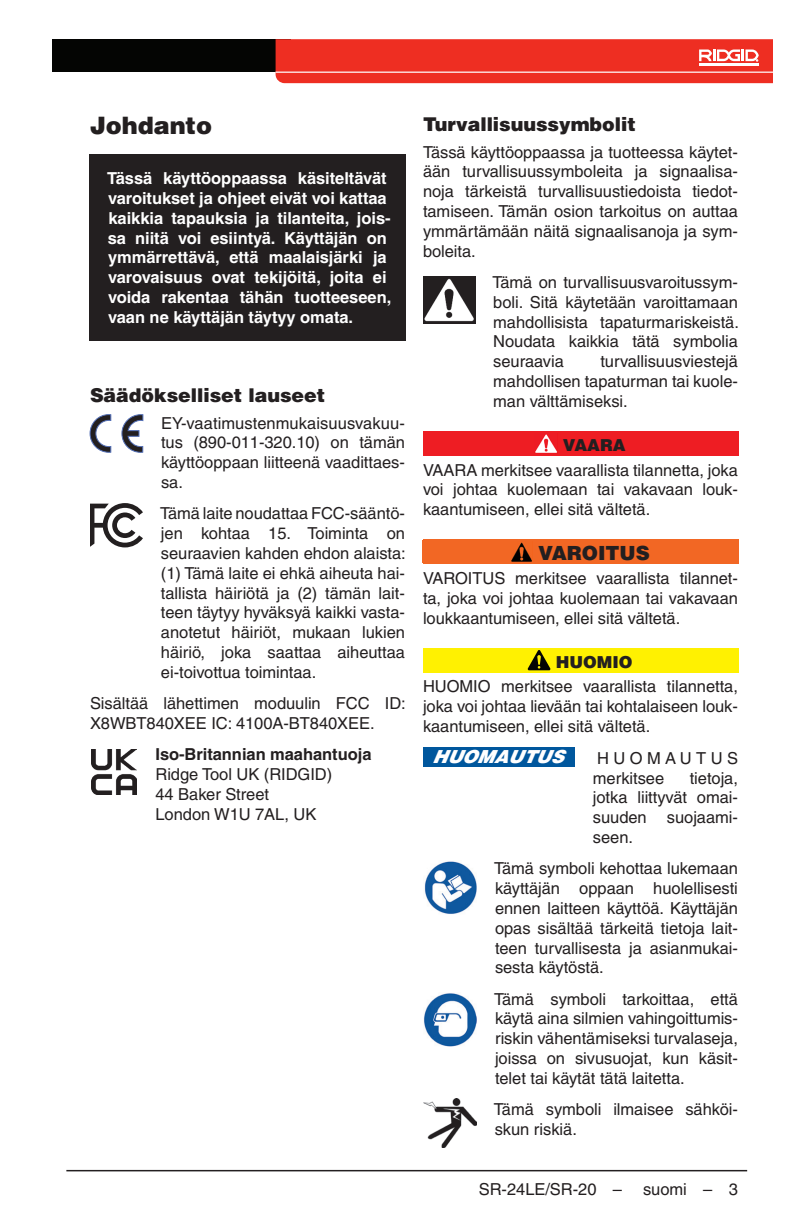
<style>
.page{position:relative;width:792px;height:1224px;background:#fff}
.page>*{position:absolute;margin:0;border:0;box-sizing:border-box;transform-origin:0 0}
.Head_1___h1_-_half{font:900 24px "Helvetica LT Pro";letter-spacing:-.005em;color:#231f20}
.t1{font:900 19.6px "Helvetica LT Pro";letter-spacing:-.005em;color:#231f20}
.Head_2____h2_-_half{font:900 19px "Helvetica LT Pro";letter-spacing:-.005em;color:#231f20}
.Notice_White{font:italic 900 18px "Helvetica LT Pro";letter-spacing:-.005em;color:#fff}
.Basic_Normal___bn{font:16.4px/19.8px "Helvetica LT Pro";letter-spacing:-.005em;color:#231f20;text-align:justify}
.Basic_Bold____bb{font:700 16.4px/19.8px "Helvetica LT Pro";letter-spacing:-.005em;color:#fff}
.Basic_Normal___bn_-_half{font:16.4px/19.8px "Helvetica LT Pro";letter-spacing:-.005em;color:#231f20}
.Basic_Normal___bn-2{font:16.4px/19.8px "Helvetica LT Pro";letter-spacing:.115em;color:#231f20}
.Safety_Bar_Symbol_-_half{font:900 16.4px "Helvetica LT Pro";letter-spacing:-.005em;color:#231f20}
.s1{font-weight:700}
</style>
<div class="page">
<hr style="left:66px;top:1170px;width:681px;height:1px;background:#231f20">
<div style="left:52px;top:39px;width:239px;height:33px;background:#040503"></div>
<svg style="left:276px;top:39px;width:497px;height:44px"></svg>
<div style="left:89px;top:154px;width:317px;height:187px;background:#231f20"></div>
<svg style="left:122px;top:415px;width:21px;height:37px"></svg>
<svg style="left:90px;top:415px;width:21px;height:37px"></svg>
<svg style="left:90px;top:503px;width:53px;height:44px"></svg>
<img style="left:91px;top:749px;width:45px;height:45px">
<img style="left:423px;top:276px;width:52px;height:48px">
<div style="left:423px;top:431px;width:315px;height:25px;background:#ee1d23"></div>
<img style="left:535px;top:434px;width:22px;height:19px">
<div style="left:423px;top:540px;width:315px;height:24px;background:#f26724"></div>
<img style="left:511px;top:542px;width:21px;height:20px">
<div style="left:423px;top:648px;width:315px;height:25px;background:#fff101"></div>
<svg style="left:528px;top:650px;width:22px;height:20px"></svg>
<div style="left:423px;top:747px;width:152px;height:20px;background:#00579d"></div>
<img style="left:424px;top:861px;width:53px;height:53px">
<img style="left:424px;top:993px;width:53px;height:54px">
<img style="left:423px;top:1099px;width:53px;height:49px">
<p class="Head_1___h1_-_half" style="left:90px;top:110px;width:124px">Johdanto</p>
<p class="Basic_Bold____bb" style="left:107px;top:168px;width:286px">Tässä käyttöoppaassa käsiteltävät varoitukset ja ohjeet eivät voi kattaa kaikkia tapauksia ja tilanteita, jois&shy;sa niitä voi esiintyä. Käyttäjän on ymmärrettävä, että maalaisjärki ja varovaisuus ovat tekijöitä, joita ei voida rakentaa tähän tuotteeseen, vaan ne käyttäjän täytyy omata.</p>
<p class="Head_2____h2_-_half" style="left:90px;top:382px;width:237px">Säädökselliset lauseet</p>
<p class="Basic_Normal___bn" style="left:161px;top:413px;width:245px">EY-vaatimustenmukaisuusvakuu&shy;tus (890-011-320. 10) on tämän käyttöoppaan liitteenä vaadittaes&shy;sa.</p>
<p class="Basic_Normal___bn" style="left:160px;top:504px;width:247px">Tämä laite noudattaa FCC-sääntö&shy;jen kohtaa 15. Toiminta on seuraavien kahden ehdon alaista: (1) Tämä laite ei ehkä aiheuta hai&shy;tallista häiriötä ja (2) tämän lait&shy;teen täytyy hyväksyä kaikki vasta&shy;anotetut häiriöt, mukaan lukien häiriö, joka saattaa aiheuttaa ei-toivottua toimintaa.</p>
<p class="Basic_Normal___bn" style="left:90px;top:693px;width:317px">Sisältää lähettimen moduulin FCC ID:<br>X8WBT840XEE IC: 4100A-BT840XEE.</p>
<p class="Basic_Normal___bn_-_half" style="left:155px;top:745px;width:218px"><span class="s1">Iso-Britannian maahantuoja<br></span>Ridge Tool UK (RIDGID)<br>44 Baker Street<br>London W1U 7AL, UK</p>
<p class="Head_2____h2_-_half" style="left:423px;top:111px;width:214px">Turvallisuussymbolit</p>
<p class="Basic_Normal___bn" style="left:423px;top:142px;width:317px">Tässä käyttöoppaassa ja tuotteessa käytet&shy;ään turvallisuussymboleita ja signaalisa&shy;noja tärkeistä turvallisuustiedoista tiedot&shy;tamiseen. Tämän osion tarkoitus on auttaa ymmärtämään näitä signaalisanoja ja sym&shy;boleita.</p>
<p class="Basic_Normal___bn" style="left:492px;top:272px;width:247px">Tämä on turvallisuusvaroitussym&shy;boli. Sitä käytetään varoittamaan mahdollisista tapaturmariskeistä.<br>Noudata kaikkia tätä symbolia seuraavia</p>
<p class="Basic_Normal___bn" style="left:493px;top:351px;width:246px;text-indent:107px">turvallisuusviestejä mahdollisen tapaturman tai kuole&shy;man välttämiseksi.</p>
<p class="Safety_Bar_Symbol_-_half" style="left:563px;top:434px;width:64px">VAARA</p>
<p class="Basic_Normal___bn" style="left:423px;top:460px;width:317px">VAARA merkitsee vaarallista tilannetta, joka voi johtaa kuolemaan tai vakavaan louk&shy;kaantumiseen, ellei sitä vältetä.</p>
<p class="t1" style="left:538px;top:540px;width:113px">VAROITUS</p>
<p class="Basic_Normal___bn" style="left:423px;top:568px;width:317px">VAROITUS merkitsee vaarallista tilannet&shy;ta, joka voi johtaa kuolemaan tai vakavaan loukkaantumiseen, ellei sitä vältetä.</p>
<p class="Safety_Bar_Symbol_-_half" style="left:556px;top:651px;width:78px">HUOMIO</p>
<p class="Basic_Normal___bn" style="left:423px;top:677px;width:317px">HUOMIO merkitsee vaarallista tilannetta, joka voi johtaa lievään tai kohtalaiseen louk&shy;kaantumiseen, ellei sitä vältetä.</p>
<p class="Notice_White" style="left:432px;top:745px;width:133px">HUOMAUTUS</p>
<p class="Basic_Normal___bn-2" style="left:593px;top:748px;width:147px">HUOMAUTUS merkitsee</p>
<p class="Basic_Normal___bn" style="left:593px;top:768px;width:147px;text-indent:97px">tietoja, jotka liittyvät omai&shy;suuden suojaami&shy;seen.</p>
<p class="Basic_Normal___bn" style="left:494px;top:859px;width:245px">Tämä symboli kehottaa lukemaan käyttäjän oppaan huolellisesti ennen laitteen käyttöä. Käyttäjän opas sisältää tärkeitä tietoja lait&shy;teen turvallisesta ja asianmukai&shy;sesta käytöstä.</p>
<p class="Basic_Normal___bn" style="left:494px;top:989px;width:245px">Tämä symboli tarkoittaa, että käytä aina silmien vahingoittumis&shy;riskin vähentämiseksi turvalaseja, joissa on sivusuojat, kun käsit&shy;telet tai käytät tätä laitetta.</p>
<p class="Basic_Normal___bn" style="left:494px;top:1099px;width:246px">Tämä symboli ilmaisee sähköi&shy;skun riskiä.</p>
<p class="Basic_Normal___bn" style="left:479px;top:1180px;width:145px">SR-24LE/SR-20 –</p>
<p class="Basic_Normal___bn" style="left:643px;top:1180px;width:96px">suomi – 3</p>
</div>
